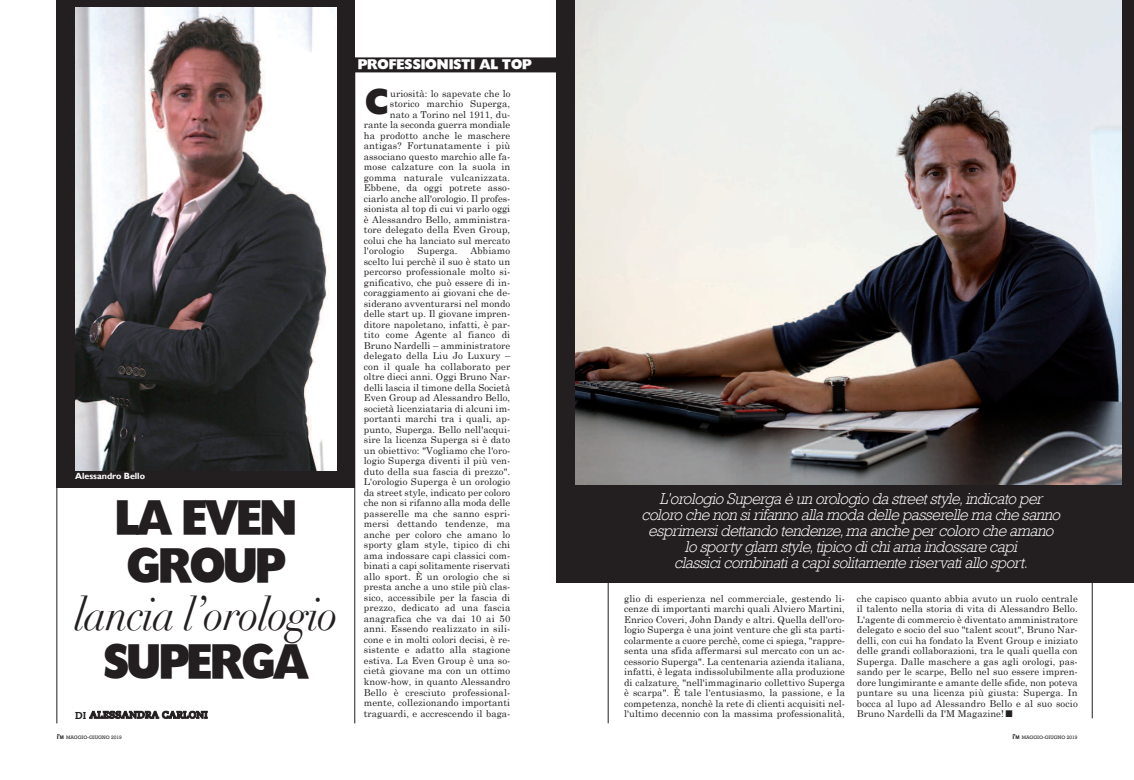
<style>
.page{position:relative;width:1134px;height:780px;background:#fff}
.page>*{position:absolute;margin:0;border:0;box-sizing:border-box;transform-origin:0 0}
.t1{font:45px/48px "Headline NEWS";letter-spacing:-.1em;color:#231f20;scale:.92 1}
.t2{font:italic 45px "Didot";letter-spacing:-.025em;color:#231f20;scale:.92 1}
.t3{font:33.4px "Headline NEWS";color:#231f20}
.t4{font:900 32.8px "Arial";color:#231f20;scale:.91 1}
.t5{font:italic 300 16px/16px "Rockwell";letter-spacing:-.03em;color:#fff;text-align:center}
.t6{font:13px "Headline NEWS";letter-spacing:-.05em;color:#fff}
.t7{font:10px "Caecilia Heavy Os F";color:#231f20}
.t8{font:9.5px/10.5px "Century Schoolbook";letter-spacing:.005em;color:#231f20;text-align:justify}
.t9{font:700 9px "Gill Sans";letter-spacing:-.005em;color:#fff}
.t10{font:5px "Rockwell";color:#231f20}
.s1{font-family:"Arial";font-weight:700;font-size:7px}
.s2{font-family:"Arial";font-weight:700}
</style>
<div class="page">
<hr style="left:57px;top:57px;width:1px;height:666px;background:#231f20">
<hr style="left:355px;top:57px;width:1px;height:666px;background:#231f20">
<div style="left:286px;top:57px;width:304px;height:15px;background:#231f20"></div>
<div style="left:57px;top:0;width:298px;height:488px;background:#231f20"></div>
<img style="left:75px;top:7px;width:262px;height:464px">
<hr style="left:608px;top:52px;width:1px;height:671px;background:#231f20">
<hr style="left:1092px;top:187px;width:1px;height:531px;background:#231f20">
<div style="left:556px;top:0;width:577px;height:582px;background:#231f20"></div>
<img style="left:576px;top:0;width:545px;height:484px">
<p class="t9" style="left:75px;top:471px;width:71px">Alessandro Bello</p>
<h1 class="t1" style="left:114px;top:497px;width:202px">LA EVEN<br>GROUP</h1>
<h1 class="t2" style="left:74px;top:587px;width:288px">lancia l’orologio</h1>
<h1 class="t1" style="left:102px;top:641px;width:227px">SUPERGA</h1>
<p class="t7" style="left:75px;top:708px;width:134px">DI ALESSANDRA CARLONI</p>
<h3 class="t6" style="left:357px;top:58px;width:176px">PROFESSIONISTI AL TOP</h3>
<h2 class="t3" style="left:364px;top:86px;width:27px">C</h2>
<p class="t8" style="left:390px;top:88px;width:122px">uriosità: lo sapevate che lo</p>
<p class="t8" style="left:390px;top:98px;width:122px">storico marchio Superga,</p>
<p class="t8" style="left:390px;top:109px;width:122px">nato a Torino nel 1911, du-</p>
<p class="t8" style="left:364px;top:119px;width:148px">rante la seconda guerra mondiale</p>
<p class="t8" style="left:364px;top:130px;width:148px">ha prodotto anche le maschere</p>
<p class="t8" style="left:364px;top:140px;width:148px">antigas? Fortunatamente i più</p>
<p class="t8" style="left:364px;top:151px;width:148px">associano questo marchio alle fa-</p>
<p class="t8" style="left:364px;top:161px;width:148px">mose calzature con la suola in</p>
<p class="t8" style="left:364px;top:172px;width:148px">gomma naturale vulcanizzata.</p>
<p class="t8" style="left:364px;top:182px;width:148px">Ebbene, da oggi potrete asso-</p>
<p class="t8" style="left:364px;top:193px;width:148px">ciarlo anche all'orologio. Il profes-</p>
<p class="t8" style="left:364px;top:203px;width:148px">sionista al top di cui vi parlo oggi</p>
<p class="t8" style="left:364px;top:214px;width:148px">è Alessandro Bello, amministra-</p>
<p class="t8" style="left:364px;top:224px;width:148px">tore delegato della Even Group,</p>
<p class="t8" style="left:364px;top:235px;width:148px">colui che ha lanciato sul mercato</p>
<p class="t8" style="left:364px;top:245px;width:42px">l'orologio</p>
<p class="t8" style="left:417px;top:245px;width:42px">Superga.</p>
<p class="t8" style="left:364px;top:245px;width:148px;text-indent:107px">Abbiamo scelto lui perchè il suo è stato un percorso professionale molto si&shy;gnificativo, che può essere di in&shy;coraggiamento ai giovani che de&shy;siderano avventurarsi nel mondo delle start up. Il giovane impren&shy;ditore napoletano, infatti, è par&shy;tito come Agente al fianco di Bruno Nardelli – amministratore delegato della Liu Jo Luxury – con il quale ha collaborato per oltre dieci anni. Oggi Bruno Nar&shy;delli lascia il timone della Società Even Group ad Alessandro Bello, società licenziataria di alcuni im&shy;portanti marchi tra i quali, ap&shy;punto, Superga. Bello nell'acqui&shy;sire la licenza Superga si è dato un obiettivo: "Vogliamo che l'oro&shy;logio Superga diventi il più ven&shy;duto della sua fascia di prezzo".<br>L'orologio Superga è un orologio da street style, indicato per coloro che non si rifanno alla moda delle passerelle ma che sanno espri&shy;mersi dettando tendenze, ma anche per coloro che amano lo sporty glam style, tipico di chi ama indossare capi classici com&shy;binati a capi solitamente riservati allo sport. È un orologio che si presta anche a uno stile più clas&shy;sico, accessibile per la fascia di prezzo, dedicato ad una fascia anagrafica che va dai 10 ai 50 anni. Essendo realizzato in sili&shy;cone e in molti colori decisi, è re&shy;sistente e adatto alla stagione estiva. La Even Group è una so&shy;cietà giovane ma con un ottimo know-how, in quanto Alessandro Bello è cresciuto professional&shy;mente, collezionando importanti traguardi, e accrescendo il baga-</p>
<p class="t5" style="left:642px;top:490px;width:423px">L'orologio Sup erga è un orologio da street style, indicato p er coloro che non si rifanno alla moda delle p asserelle ma che sanno esprimersi dettando tendenze, ma anche p er coloro che amano lo sp orty glam style, tipico di chi ama indossare capi<br>classici combinati a capi solitamente riservati allo sp ort.</p>
<p class="t8" style="left:624px;top:593px;width:222px">glio di esperienza nel commerciale, gestendo li&shy;cenze di importanti marchi quali Alviero Martini, Enrico Coveri, John Dandy e altri. Quella dell'oro&shy;logio Superga è una joint venture che gli sta parti&shy;colarmente a cuore perchè, come ci spiega, "rappre&shy;senta una sfida affermarsi sul mercato con un ac&shy;cessorio Superga". La centenaria azienda italiana, infatti, è legata indissolubilmente alla produzione di calzature, "nell'immaginario collettivo Superga è scarpa". È tale l'entusiasmo, la passione, e la competenza, nonchè la rete di clienti acquisiti nel&shy;l'ultimo decennio con la massima professionalità,</p>
<p class="t8" style="left:857px;top:593px;width:222px">che capisco quanto abbia avuto un ruolo centrale il talento nella storia di vita di Alessandro Bello.<br>L'agente di commercio è diventato amministratore delegato e socio del suo "talent scout", Bruno Nar&shy;delli, con cui ha fondato la Event Group e iniziato delle grandi collaborazioni, tra le quali quella con Superga. Dalle maschere a gas agli orologi, pas&shy;sando per le scarpe, Bello nel suo essere impren&shy;dore lungimirante e amante delle sfide, non poteva puntare su una licenza più giusta: Superga. In bocca al lupo ad Alessandro Bello e al suo socio Bruno Nardelli da I'M Magazine!</p>
<h3 class="t4" style="left:1004px;top:681px;width:12px">.</h3>
<p class="t10" style="left:57px;top:734px;width:67px"><span class="s1">i’</span><span class="s2">M</span> MAGGIO-GIUGNO 2019</p>
<p class="t10" style="left:1012px;top:734px;width:67px"><span class="s1">i’</span><span class="s2">M</span> MAGGIO-GIUGNO 2019</p>
</div>
